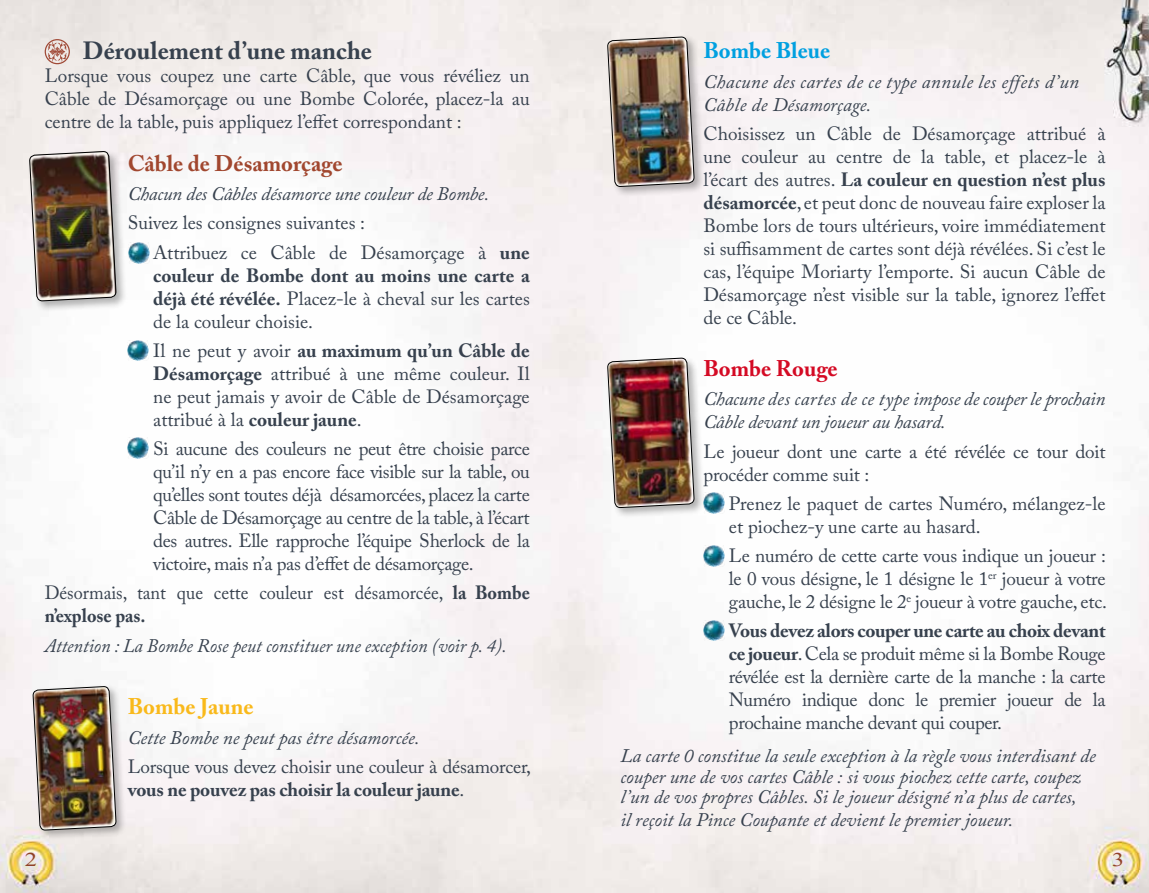
<style>
.page{position:relative;width:1149px;height:893px;background:#fff}
.page>*{position:absolute;margin:0;border:0;box-sizing:border-box;transform-origin:0 0}
.t1{font:700 24.75px "Adobe Caslon Pro";color:#37414e}
.t2{font:700 22.5px "Adobe Caslon Pro";color:#a1472f}
.t3{font:700 22.5px "Adobe Caslon Pro";color:#f9b91b}
.t4{font:700 22.5px "Adobe Caslon Pro";color:#00a0e0}
.t5{font:700 22.5px "Adobe Caslon Pro";color:#d40a24}
.t6{font:19.8px "Romance Fatal Serif";color:#904227;scale:1.25 1}
.t7{font:19.8px "Romance Fatal Serif";color:#924227;scale:1.25 1}
.t8{font:19.12px/22.9px "Adobe Caslon Pro";color:#37414e;text-align:justify}
.t9{font:italic 19.12px/20.2px "Adobe Caslon Pro";color:#37414e}
.t10{font:700 19.12px/22.9px "Adobe Caslon Pro";color:#37414e;text-align:justify}
.t11{font:19.12px/22.9px "Adobe Caslon Pro";color:#37414e;scale:.95 1}
.t12{font:italic 19.12px/22.9px "Adobe Caslon Pro";letter-spacing:.02em;color:#37414e}
.t13{font:italic 19.12px "Adobe Caslon Pro";color:#37414e;scale:.95 1}
.s1{font-weight:700}
.s2{font-weight:400}
</style>
<div class="page">
<img style="left:0;top:0;width:1148px;height:893px">
<img style="left:128px;top:340px;width:21px;height:21px">
<img style="left:128px;top:438px;width:21px;height:20px">
<img style="left:129px;top:242px;width:20px;height:21px">
<div style="left:28px;top:149px;width:99px;height:163px;background:#000;opacity:.3"></div>
<img style="left:29px;top:151px;width:87px;height:150px">
<svg style="left:45px;top:39px;width:25px;height:25px"></svg>
<div style="left:30px;top:684px;width:97px;height:157px;background:#000;opacity:.3"></div>
<img style="left:33px;top:686px;width:83px;height:144px">
<div style="left:605px;top:35px;width:100px;height:163px;background:#000;opacity:.3"></div>
<img style="left:607px;top:37px;width:87px;height:150px">
<div style="left:605px;top:356px;width:100px;height:163px;background:#000;opacity:.3"></div>
<img style="left:607px;top:358px;width:87px;height:150px">
<img style="left:703px;top:493px;width:21px;height:20px">
<img style="left:703px;top:545px;width:21px;height:21px">
<img style="left:703px;top:620px;width:21px;height:21px">
<p class="t1" style="left:83px;top:36px;width:290px">Déroulement d’une manche</p>
<p class="t8" style="left:45px;top:64px;width:486px">Lorsque vous coupez une carte Câble, que vous révéliez un Câble de Désamorçage ou une Bombe Colorée, placez-la au centre de la table, puis appliquez l’effet correspondant :</p>
<p class="t2" style="left:128px;top:150px;width:216px">Câble de Désamorçage</p>
<p class="t9" style="left:128px;top:183px;width:363px">Chacun des Câbles désamorce une couleur de Bombe.</p>
<p class="t8" style="left:153px;top:208px;width:378px;line-height:29.2px;text-indent:-26px">Suivez les consignes suivantes :<br>Attribuez ce Câble de Désamorçage à <span class="s1">une</span></p>
<p class="t10" style="left:153px;top:264px;width:378px">couleur de Bombe dont au moins une carte a déjà été révélée. <span class="s2">Placez-le à cheval sur les cartes de la couleur choisie.</span></p>
<p class="t8" style="left:153px;top:339px;width:378px">Il ne peut y avoir <span class="s1">au maximum qu’un Câble de Désamorçage</span> attribué à une même couleur. Il ne peut jamais y avoir de Câble de Désamorçage attribué à la <span class="s1">couleur jaune</span>.</p>
<p class="t8" style="left:153px;top:437px;width:378px">Si aucune des couleurs ne peut être choisie parce qu’il n’y en a pas encore face visible sur la table, ou qu’elles sont toutes déjà désamorcées, placez la carte Câble de Désamorçage au centre de la table, à l’écart des autres. Elle rapproche l’équipe Sherlock de la victoire, mais n’a pas d’effet de désamorçage.</p>
<p class="t11" style="left:45px;top:581px;width:512px">Désormais, tant que cette couleur est désamorcée, <span class="s1">la Bombe n’explose pas.</span></p>
<p class="t13" style="left:45px;top:634px;width:487px">Attention : La Bombe Rose peut constituer une exception (voir p. 4).</p>
<p class="t3" style="left:128px;top:693px;width:127px">Bombe Jaune</p>
<p class="t9" style="left:128px;top:727px;width:293px">Cette Bombe ne peut pas être désamorcée.</p>
<p class="t8" style="left:128px;top:755px;width:405px">Lorsque vous devez choisir une couleur à désamorcer, <span class="s1">vous ne pouvez pas choisir la couleur jaune</span>.</p>
<p class="t4" style="left:703px;top:37px;width:128px">Bombe Bleue</p>
<p class="t12" style="left:703px;top:70px;width:377px">Chacune des cartes de ce type annule les effets d’un<br>Câble de Désamorçage.</p>
<p class="t8" style="left:703px;top:122px;width:403px">Choisissez un Câble de Désamorçage attribué à une couleur au centre de la table, et placez-le à l’écart des autres. <span class="s1">La couleur en question n’est plus désamorcée</span>, et peut donc de nouveau faire exploser la Bombe lors de tours ultérieurs, voire immédiatement si suffisamment de cartes sont déjà révélées. Si c’est le cas, l’équipe Moriarty l’emporte. Si aucun Câble de Désamorçage n’est visible sur la table, ignorez l’effet de ce Câble.</p>
<p class="t5" style="left:703px;top:355px;width:136px">Bombe Rouge</p>
<p class="t9" style="left:703px;top:387px;width:403px;line-height:22.9px">Chacune des cartes de ce type impose de couper le prochain<br>Câble devant un joueur au hasard.</p>
<p class="t8" style="left:703px;top:440px;width:403px">Le joueur dont une carte a été révélée ce tour doit procéder comme suit :</p>
<p class="t8" style="left:728px;top:492px;width:378px">Prenez le paquet de cartes Numéro, mélangez-le et piochez-y une carte au hasard.</p>
<p class="t8" style="left:728px;top:544px;width:379px">Le numéro de cette carte vous indique un joueur : le 0 vous désigne, le 1 désigne le 1<sup>er</sup> joueur à votre gauche, le 2 désigne le 2<sup>e</sup> joueur à votre gauche, etc.</p>
<p class="t8" style="left:728px;top:619px;width:378px"><span class="s1">Vous devez alors couper une carte au choix devant ce joueur</span>. Cela se produit même si la Bombe Rouge révélée est la dernière carte de la manche : la carte Numéro indique donc le premier joueur de la prochaine manche devant qui couper.</p>
<p class="t9" style="left:620px;top:746px;width:477px">La carte 0 constitue la seule exception à la règle vous interdisant de couper une de vos cartes Câble : si vous piochez cette carte, coupez l’un de vos propres Câbles. Si le joueur désigné n’a plus de cartes,</p>
<p class="t9" style="left:620px;top:809px;width:394px">il reçoit la Pince Coupante et devient le premier joueur.</p>
<p class="t6" style="left:25px;top:848px;width:11px">2</p>
<p class="t7" style="left:1111px;top:848px;width:10px">3</p>
</div>
